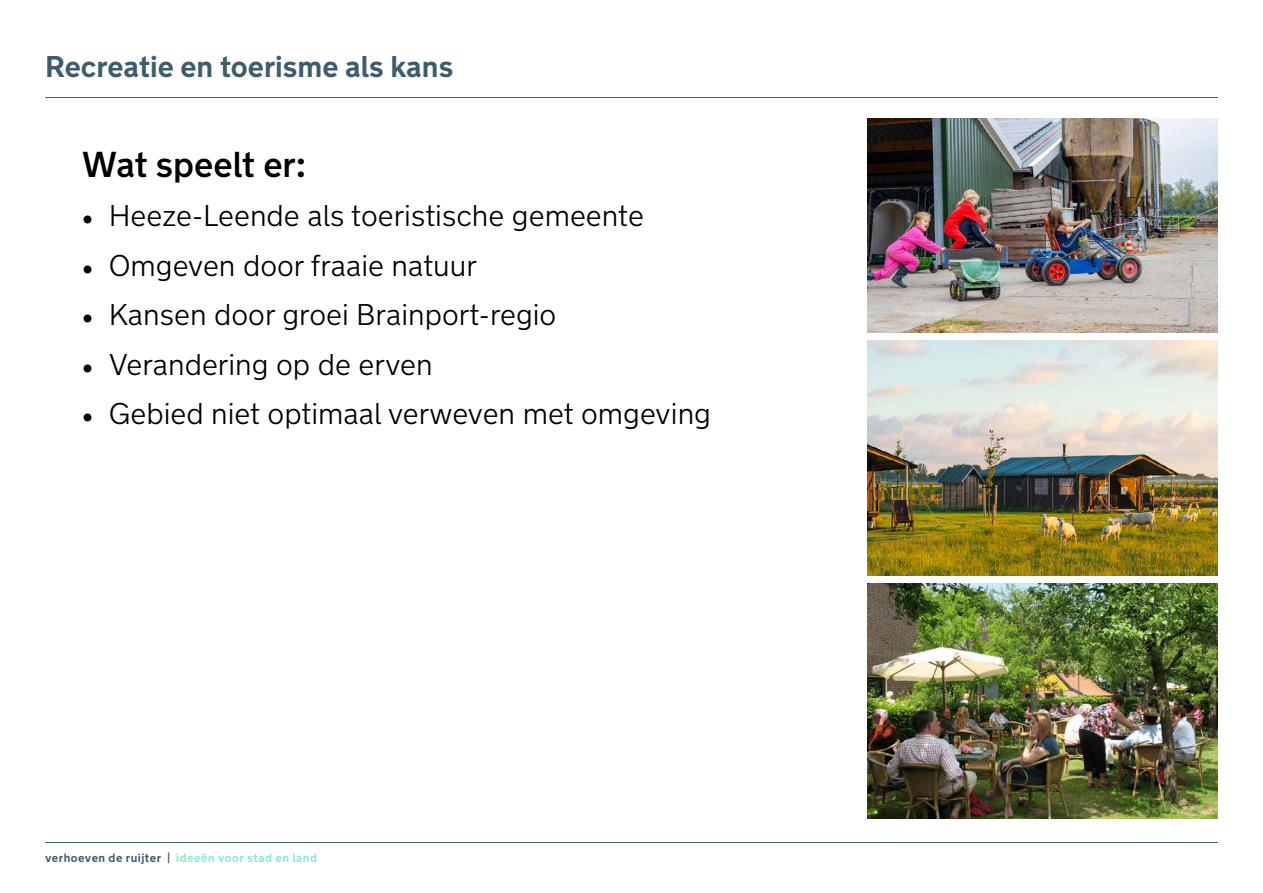
<style>
.page{position:relative;width:1263px;height:893px;background:#fff}
.page>*{position:absolute;margin:0;border:0;box-sizing:border-box;transform-origin:0 0}
.t1{font:500 36px "New Transport";color:#000}
.t2{font:300 30px "New Transport";color:#000}
.t3{font:700 30px "New Transport";color:#3d5d6f}
.t4{font:700 12px "New Transport";letter-spacing:.04em;color:#8ee7d4}
.s1{font-family:"Minion Pro";font-weight:400}
.s2{color:#3d5d6f}
</style>
<div class="page">
<hr style="left:45px;top:842px;width:1173px;height:1px;background:#3d5d6f">
<hr style="left:45px;top:97px;width:1173px;height:1px;background:#3d5d6f">
<img style="left:868px;top:119px;width:350px;height:214px">
<img style="left:868px;top:340px;width:350px;height:235px">
<img style="left:868px;top:584px;width:350px;height:235px">
<p class="t3" style="left:45px;top:47px;width:410px">Recreatie en toerisme als kans</p>
<p class="t1" style="left:82px;top:142px;width:226px">Wat speelt er:</p>
<p class="t2" style="left:82px;top:197px;width:564px"><span class="s1">•</span> Heeze-Leende als toeristische gemeente</p>
<p class="t2" style="left:82px;top:247px;width:397px"><span class="s1">•</span> Omgeven door fraaie natuur</p>
<p class="t2" style="left:82px;top:296px;width:476px"><span class="s1">•</span> Kansen door groei Brainport-regio</p>
<p class="t2" style="left:82px;top:346px;width:352px"><span class="s1">•</span> Verandering op de erven</p>
<p class="t2" style="left:82px;top:395px;width:631px"><span class="s1">•</span> Gebied niet optimaal verweven met omgeving</p>
<p class="t4" style="left:45px;top:850px;width:274px"><span class="s2">verhoeven de ruijter |</span> ideeën voor stad en land</p>
</div>
